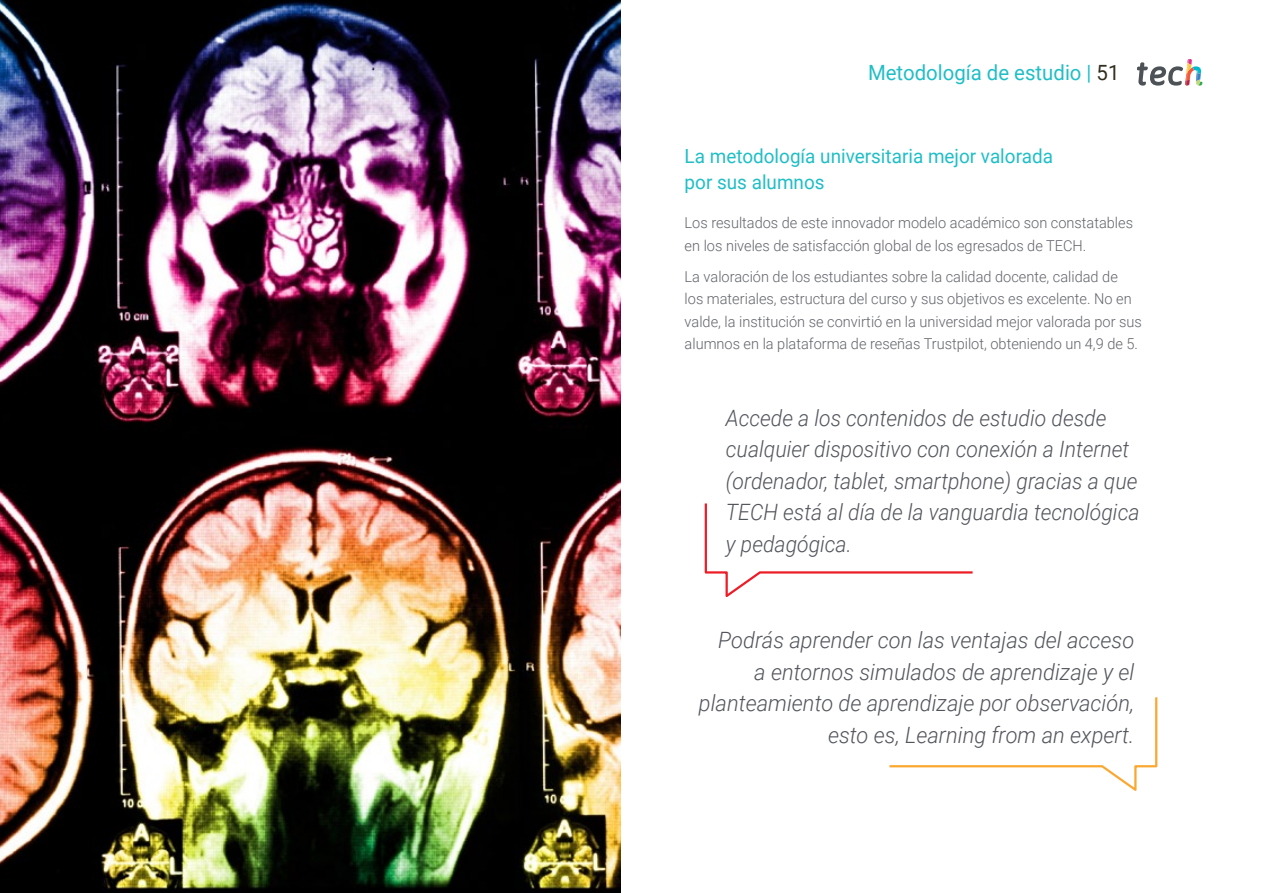
<style>
.page{position:relative;width:1263px;height:893px;background:#fff}
.page>*{position:absolute;margin:0;border:0;box-sizing:border-box;transform-origin:0 0}
.t1{font:italic 300 22.5px/31.5px "Roboto";color:#52555b;scale:.94 1}
.t2{font:italic 300 22.5px/31.5px "Roboto";color:#52555b;text-align:right}
.t3{font:21px "Roboto";color:#20bec6}
.t4{font:19.5px/25.5px "Roboto";color:#20bec6}
.t5{font:300 15px/22.5px "Roboto";color:#61646a}
.s1{color:#312e20}
</style>
<div class="page">
<svg style="left:1137px;top:59px;width:65px;height:27px"></svg>
<img style="left:0;top:0;width:621px;height:893px">
<svg style="left:889px;top:697px;width:269px;height:94px"></svg>
<svg style="left:704px;top:503px;width:269px;height:94px"></svg>
<h2 class="t3" style="left:868px;top:57px;width:253px">Metodología de estudio | <span class="s1">51</span></h2>
<h3 class="t4" style="left:685px;top:143px;width:370px">La metodología universitaria mejor valorada por sus alumnos</h3>
<p class="t5" style="left:685px;top:211px;width:450px">Los resultados de este innovador modelo académico son constatables en los niveles de satisfacción global de los egresados de TECH.</p>
<p class="t5" style="left:685px;top:265px;width:459px">La valoración de los estudiantes sobre la calidad docente, calidad de<br>los materiales, estructura del curso y sus objetivos es excelente. No en valde, la institución se convirtió en la universidad mejor valorada por sus alumnos en la plataforma de reseñas Trustpilot, obteniendo un 4,9 de 5.</p>
<h1 class="t1" style="left:726px;top:401px;width:441px">Accede a los contenidos de estudio desde cualquier dispositivo con conexión a Internet (ordenador, tablet, smartphone) gracias a que TECH está al día de la vanguardia tecnológica y pedagógica.</h1>
<h1 class="t2" style="left:699px;top:624px;width:437px">Podrás aprender con las ventajas del acceso<br>a entornos simulados de aprendizaje y el planteamiento de aprendizaje por observación, esto es, Learning from an expert.</h1>
</div>
